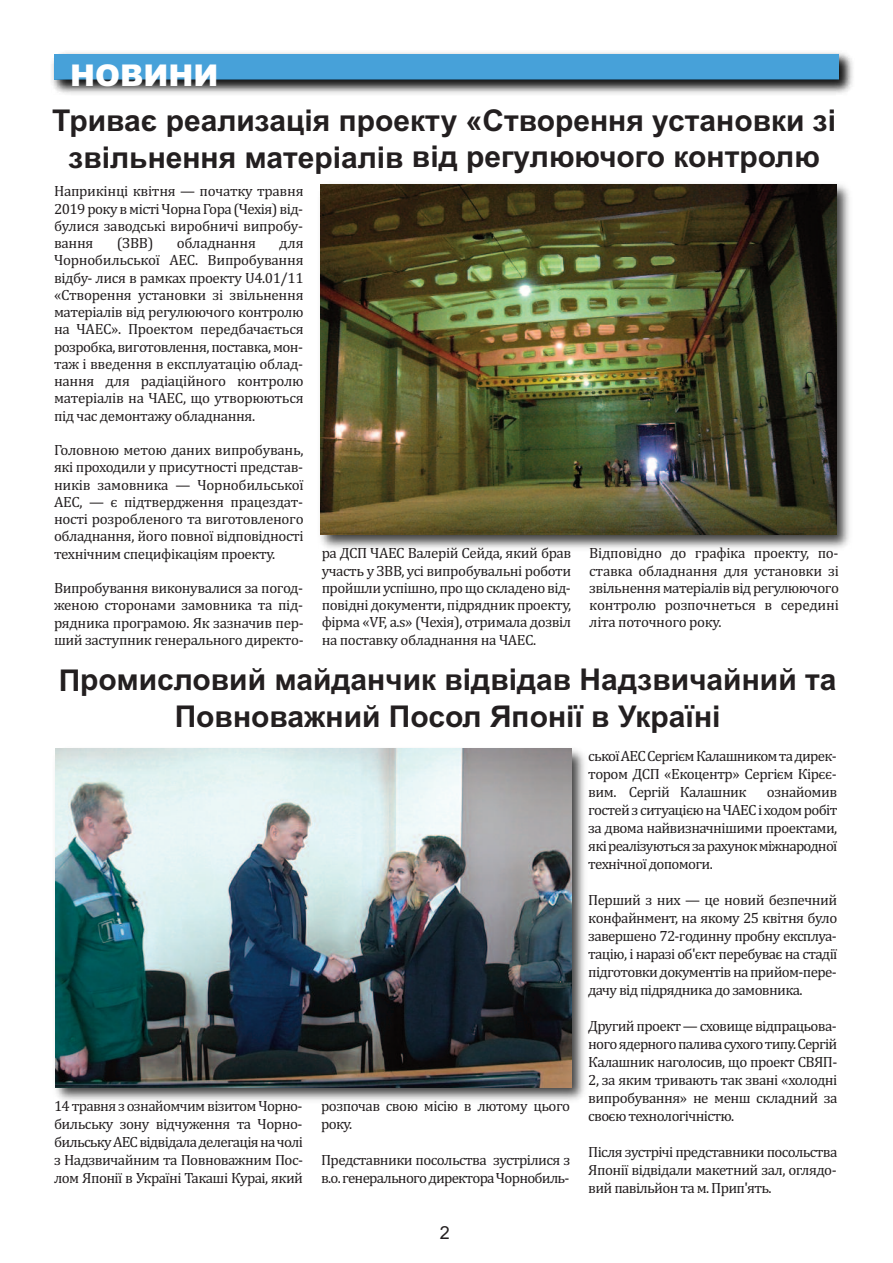
<style>
.page{position:relative;width:893px;height:1263px;background:#fff}
.page>*{position:absolute;margin:0;border:0;box-sizing:border-box;transform-origin:0 0}
.t1{font:700 30px/36.6px "Arial";color:#231f20;text-align:center}
.t2{font:900 30px "Arial";color:#fff}
.t3{font:18px "Arial";color:#231f20}
.t4{font:15px/17.2px "Cambria";letter-spacing:-.035em;color:#231f20;text-align:justify}
</style>
<div class="page">
<img style="left:320px;top:184px;width:530px;height:365px">
<img style="left:321px;top:185px;width:516px;height:350px">
<img style="left:55px;top:748px;width:530px;height:353px">
<img style="left:56px;top:749px;width:515px;height:338px">
<img style="left:52px;top:52px;width:801px;height:42px">
<div style="left:54px;top:54px;width:785px;height:25px;background:#47a1d9"></div>
<h1 class="t2" style="left:70px;top:58px;width:150px">НОВИНИ</h1>
<h1 class="t1" style="left:52px;top:102px;width:785px">Триває реализація проекту «Створення установки зі звільнення матеріалів від регулюючого контролю</h1>
<p class="t4" style="left:54px;top:183px;width:251px">Наприкінці квітня — початку травня 2019 року в місті Чорна Гора (Чехія) від&shy;булися заводські виробничі випробу&shy;вання</p>
<p class="t4" style="left:117px;top:234px;width:38px">(ЗВВ)</p>
<p class="t4" style="left:177px;top:234px;width:81px">обладнання</p>
<p class="t4" style="left:54px;top:234px;width:251px;text-indent:225px">для Чорнобильської АЕС. Випробування відбу- лися в рамках проекту U4.01/11 «Створення установки зі звільнення матеріалів від регулюючого контролю на ЧАЕС». Проектом передбачається розробка, виготовлення, поставка, мон&shy;таж і введення в експлуатацію облад&shy;нання для радіаційного контролю матеріалів на ЧАЕС, що утворюються під час демонтажу обладнання.</p>
<p class="t4" style="left:54px;top:441px;width:251px">Головною метою даних випробувань, які проходили у присутності представ&shy;ників замовника — Чорнобильської АЕС, — є підтвердження працездат&shy;ності розробленого та виготовленого обладнання, його повної відповідності технічним специфікаціям проекту.</p>
<p class="t4" style="left:54px;top:579px;width:251px">Випробування виконувалися за погод&shy;женою сторонами замовника та під&shy;рядника програмою. Як зазначив пер&shy;ший заступник генерального директо-</p>
<p class="t4" style="left:322px;top:544px;width:251px">ра ДСП ЧАЕС Валерій Сейда, який брав участь у ЗВВ, усі випробувальні роботи пройшли успішно, про що складено від&shy;повідні документи, підрядник проекту, фірма «VF, a.s» (Чехія), отримала дозвіл на поставку обладнання на ЧАЕС.</p>
<p class="t4" style="left:589px;top:544px;width:251px">Відповідно до графіка проекту, по&shy;ставка обладнання для установки зі звільнення матеріалів від регулюючого контролю розпочнеться в середині літа поточного року.</p>
<h1 class="t1" style="left:59px;top:661px;width:779px">Промисловий майданчик відвідав Надзвичайний та<br>Повноважний Посол Японії в Україні</h1>
<p class="t4" style="left:54px;top:1096px;width:251px;line-height:18px">14 травня з ознайомчим візитом Чорно&shy;бильську зону відчуження та Чорно&shy;бильськуАЕСвідвідаладелегаціяначолі з Надзвичайним та Повноважним Пос&shy;лом Японії в Україні Такаші Кураі, який</p>
<p class="t4" style="left:321px;top:1096px;width:251px;line-height:18px">розпочав свою місію в лютому цього року.</p>
<p class="t4" style="left:321px;top:1150px;width:251px;line-height:18px">Представники посольства зустрілися з в.о.генеральногодиректораЧорнобиль-</p>
<p class="t3" style="left:440px;top:1222px;width:12px">2</p>
<p class="t4" style="left:588px;top:746px;width:250px;line-height:18px">ськоїАЕССергіємКалашникомтадирек&shy;тором ДСП «Екоцентр» Сергієм Кірєє&shy;вим. Сергій Калашник</p>
<p class="t4" style="left:588px;top:782px;width:251px;line-height:18px;text-indent:179px">ознайомив гостейзситуацієюнаЧАЕСіходомробіт за двома найвизначнішими проектами, якіреалізуютьсязарахунокміжнародної технічної допомоги.</p>
<p class="t4" style="left:588px;top:890px;width:251px;line-height:18px">Перший з них — це новий безпечний конфайнмент, на якому 25 квітня було завершено 72-годинну пробну експлуа&shy;тацію, і наразі об'єкт перебуває на стадії підготовкидокументівнаприйом-пере&shy;дачу від підрядника до замовника.</p>
<p class="t4" style="left:588px;top:1016px;width:251px;line-height:18px">Другий проект — сховище відпрацьова&shy;ногоядерногопаливасухоготипу.Сергій Калашник наголосив, що проект СВЯП-2, за яким тривають так звані «холодні випробування» не менш складний за своєю технологічністю.</p>
<p class="t4" style="left:588px;top:1142px;width:251px;line-height:18px">Після зустрічі представники посольства Японії відвідали макетний зал, оглядо&shy;вий павільйон та м. Прип'ять.</p>
</div>
